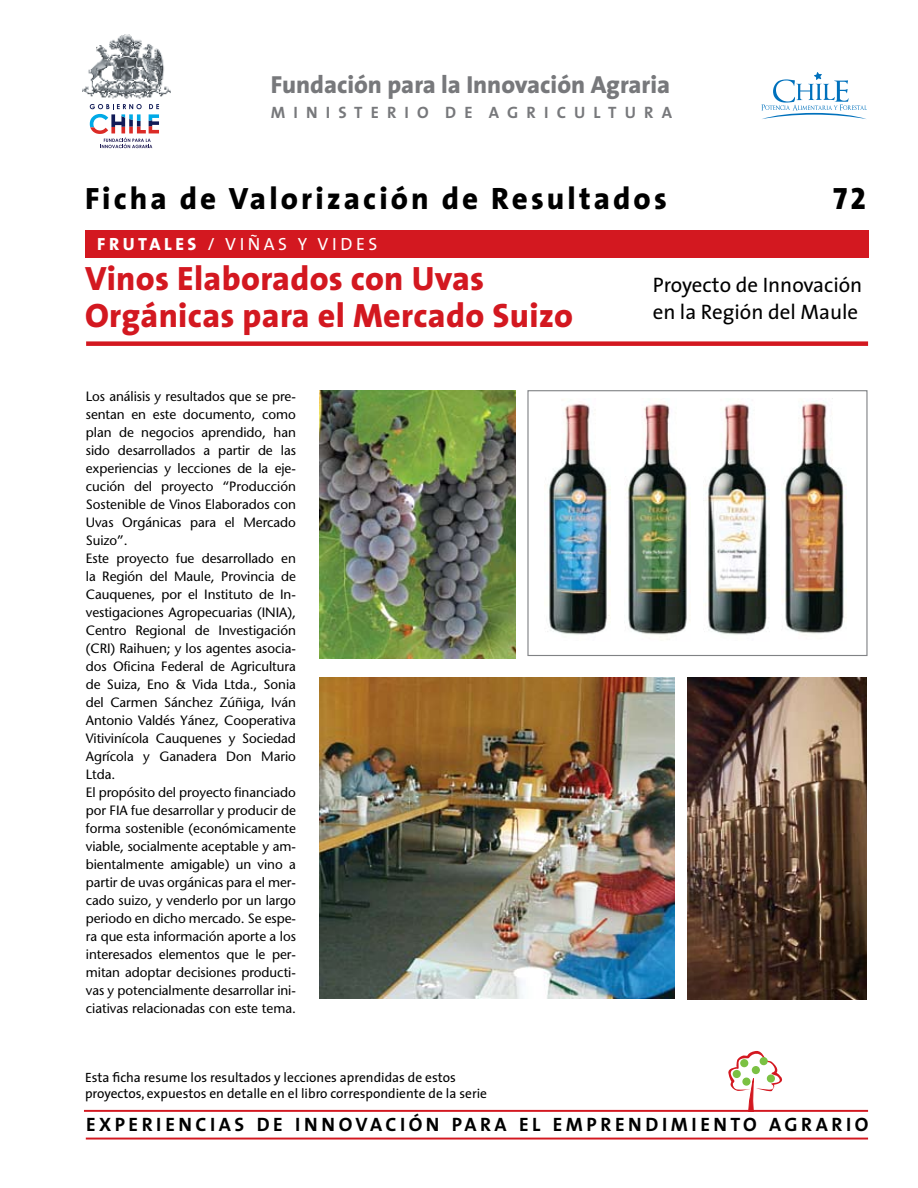
<style>
.page{position:relative;width:918px;height:1188px;background:#fff}
.page>*{position:absolute;margin:0;border:0;box-sizing:border-box;transform-origin:0 0}
.t1{font:800 33.9px/36.9px "The Sans";letter-spacing:.01em;color:#d31820}
.t2{font:800 31.05px "The Sans";letter-spacing:.1em;color:#000}
.t3{font:31.05px "The Sans Extra Bold Caps";color:#000}
.t4{font:800 24.75px "The Sans";color:#77787b}
.t5{font:21px/27px "The Sans";color:#000}
.t6{font:700 19.5px "The Sans";letter-spacing:.18em;color:#000}
.t7{font:17.7px "The Sans";letter-spacing:.2em;color:#fff}
.t8{font:700 16.5px "The Sans";color:#77787b}
.t9{font:13.5px/18px "Stone Sans";letter-spacing:-.005em;color:#000}
.t10{font:13.5px/16.5px "The Sans";color:#000}
.s1{font-weight:800}
</style>
<div class="page">
<div style="left:85px;top:230px;width:783px;height:27px;background:#d31820"></div>
<div style="left:86px;top:341px;width:782px;height:5px;background:#d31820"></div>
<svg style="left:713px;top:1051px;width:83px;height:59px"></svg>
<div style="left:733px;top:1070px;width:8px;height:8px;background:#7bc143;border-radius:50%"></div>
<div style="left:740px;top:1059px;width:8px;height:8px;background:#7bc143;border-radius:50%"></div>
<div style="left:752px;top:1066px;width:8px;height:8px;background:#7bc143;border-radius:50%"></div>
<div style="left:760px;top:1057px;width:8px;height:8px;background:#7bc143;border-radius:50%"></div>
<div style="left:767px;top:1074px;width:8px;height:9px;background:#7bc143;border-radius:50%"></div>
<div style="left:742px;top:1078px;width:9px;height:8px;background:#7bc143;border-radius:50%"></div>
<hr style="left:84px;top:1110px;width:784px;height:2px;background:#d31820">
<hr style="left:86px;top:1138px;width:782px;height:2px;background:#d31820">
<img style="left:82px;top:34px;width:89px;height:92px">
<svg style="left:90px;top:104px;width:69px;height:44px"></svg>
<svg style="left:761px;top:72px;width:106px;height:47px"></svg>
<img style="left:320px;top:391px;width:196px;height:267px">
<img style="left:687px;top:678px;width:180px;height:321px">
<img style="left:547px;top:404px;width:64px;height:231px">
<img style="left:625px;top:404px;width:63px;height:236px">
<img style="left:703px;top:403px;width:66px;height:232px">
<img style="left:782px;top:398px;width:65px;height:236px">
<img style="left:320px;top:677px;width:355px;height:322px">
<div style="left:527px;top:390px;width:341px;height:266px;border:1px solid #808285"></div>
<h3 class="t4" style="left:271px;top:64px;width:401px">Fundación para la Innovación Agraria</h3>
<p class="t8" style="left:271px;top:99px;width:403px">M I N I S T E R I O D E A G R I C U L T U R A</p>
<h2 class="t2" style="left:85px;top:173px;width:583px">Ficha de Valorización de Resultados</h2>
<h2 class="t3" style="left:833px;top:173px;width:34px">72</h2>
<h3 class="t7" style="left:97px;top:229px;width:282px"><span class="s1">FRUTALES</span> / VIÑAS Y VIDES</h3>
<h1 class="t1" style="left:85px;top:260px;width:490px">Vinos Elaborados con Uvas<br>Orgánicas para el Mercado Suizo</h1>
<h3 class="t5" style="left:653px;top:270px;width:211px">Proyecto de Innovación en la Región del Maule</h3>
<p class="t9" style="left:86px;top:387px;width:212px">Los análisis y resultados que se pre&shy;sentan en este documento, como plan de negocios aprendido, han sido desarrollados a partir de las experiencias y lecciones de la eje&shy;cución del proyecto “Producción Sostenible de Vinos Elaborados con Uvas Orgánicas para el Mercado Suizo”.<br>Este proyecto fue desarrollado en la Región del Maule, Provincia de Cauquenes, por el Instituto de In&shy;vestigaciones Agropecuarias (INIA), Centro Regional de Investigación (CRI) Raihuen; y los agentes asocia&shy;dos Oficina Federal de Agricultura de Suiza, Eno &amp; Vida Ltda., Sonia del Carmen Sánchez Zúñiga, Iván Antonio Valdés Yánez, Cooperativa Vitivinícola Cauquenes y Sociedad Agrícola y Ganadera Don Mario Ltda.<br>El propósito del proyecto financiado por FIA fue desarrollar y producir de forma sostenible (económicamente viable, socialmente aceptable y am&shy;bientalmente amigable) un vino a partir de uvas orgánicas para el mer&shy;cado suizo, y venderlo por un largo periodo en dicho mercado. Se espe&shy;ra que esta información aporte a los interesados elementos que le per&shy;mitan adoptar decisiones producti&shy;vas y potencialmente desarrollar ini&shy;ciativas relacionadas con este tema.</p>
<p class="t10" style="left:85px;top:1069px;width:404px">Esta ficha resume los resultados y lecciones aprendidas de estos proyectos, expuestos en detalle en el libro correspondiente de la serie</p>
<h3 class="t6" style="left:86px;top:1109px;width:784px">EXPERIENCIAS DE INNOVACIÓN PARA EL EMPRENDIMIENTO AGRARIO</h3>
</div>
